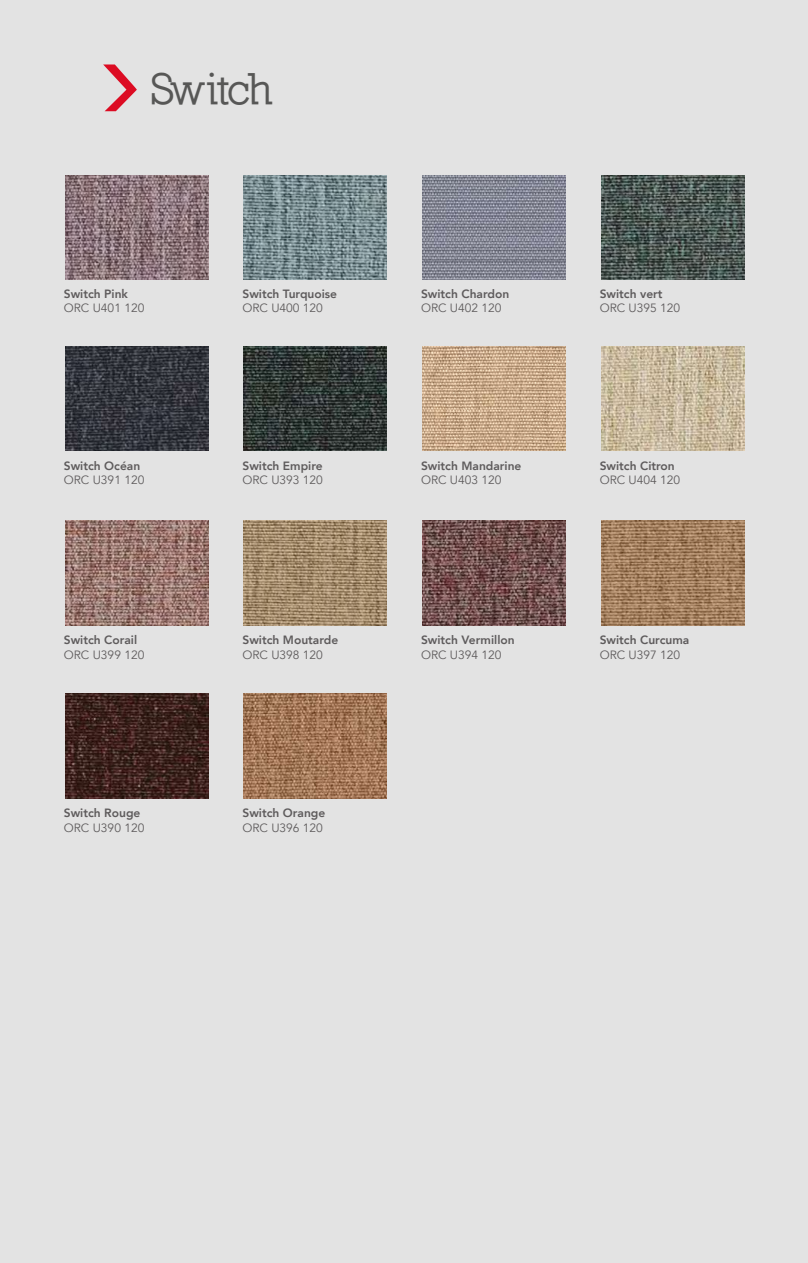
<style>
.page{position:relative;width:808px;height:1263px;background:#e3e3e3}
.page>*{position:absolute;margin:0;border:0;box-sizing:border-box;transform-origin:0 0}
.t1{font:700 45px "Nilland";letter-spacing:-.045em;color:#575756}
.t2{font:800 12px "Avenir";color:#5e5b5c}
.t3{font:12px "Avenir";color:#5e5b5c}
</style>
<div class="page">
<svg style="left:103px;top:64px;width:34px;height:47px"></svg>
<img style="left:65px;top:693px;width:143px;height:105px">
<img style="left:65px;top:521px;width:143px;height:104px">
<img style="left:244px;top:693px;width:143px;height:105px">
<img style="left:244px;top:521px;width:143px;height:104px">
<img style="left:422px;top:521px;width:143px;height:104px">
<img style="left:65px;top:346px;width:143px;height:105px">
<img style="left:244px;top:346px;width:143px;height:105px">
<img style="left:422px;top:346px;width:143px;height:105px">
<img style="left:601px;top:346px;width:143px;height:105px">
<img style="left:601px;top:521px;width:143px;height:104px">
<img style="left:65px;top:175px;width:143px;height:105px">
<img style="left:244px;top:175px;width:143px;height:105px">
<img style="left:422px;top:175px;width:143px;height:105px">
<img style="left:601px;top:175px;width:143px;height:105px">
<h1 class="t1" style="left:151px;top:63px;width:123px">Switch</h1>
<p class="t2" style="left:64px;top:282px;width:66px">Switch Pink</p>
<p class="t3" style="left:64px;top:301px;width:82px">ORC U401 120</p>
<p class="t2" style="left:242px;top:282px;width:96px">Switch Turquoise</p>
<p class="t3" style="left:242px;top:301px;width:82px">ORC U400 120</p>
<p class="t2" style="left:421px;top:282px;width:90px">Switch Chardon</p>
<p class="t3" style="left:421px;top:301px;width:82px">ORC U402 120</p>
<p class="t2" style="left:600px;top:282px;width:64px">Switch vert</p>
<p class="t3" style="left:600px;top:301px;width:82px">ORC U395 120</p>
<p class="t2" style="left:64px;top:455px;width:78px">Switch Océan</p>
<p class="t3" style="left:64px;top:473px;width:82px">ORC U391 120</p>
<p class="t2" style="left:242px;top:455px;width:82px">Switch Empire</p>
<p class="t3" style="left:242px;top:473px;width:82px">ORC U393 120</p>
<p class="t2" style="left:421px;top:455px;width:102px">Switch Mandarine</p>
<p class="t3" style="left:421px;top:473px;width:82px">ORC U403 120</p>
<p class="t2" style="left:600px;top:455px;width:77px">Switch Citron</p>
<p class="t3" style="left:600px;top:473px;width:82px">ORC U404 120</p>
<p class="t2" style="left:64px;top:629px;width:75px">Switch Corail</p>
<p class="t3" style="left:64px;top:648px;width:82px">ORC U399 120</p>
<p class="t2" style="left:242px;top:629px;width:97px">Switch Moutarde</p>
<p class="t3" style="left:242px;top:648px;width:82px">ORC U398 120</p>
<p class="t2" style="left:421px;top:629px;width:95px">Switch Vermillon</p>
<p class="t3" style="left:421px;top:648px;width:82px">ORC U394 120</p>
<p class="t2" style="left:600px;top:629px;width:91px">Switch Curcuma</p>
<p class="t3" style="left:600px;top:648px;width:82px">ORC U397 120</p>
<p class="t2" style="left:64px;top:802px;width:78px">Switch Rouge</p>
<p class="t3" style="left:64px;top:820px;width:82px">ORC U390 120</p>
<p class="t2" style="left:242px;top:802px;width:84px">Switch Orange</p>
<p class="t3" style="left:242px;top:820px;width:82px">ORC U396 120</p>
</div>
